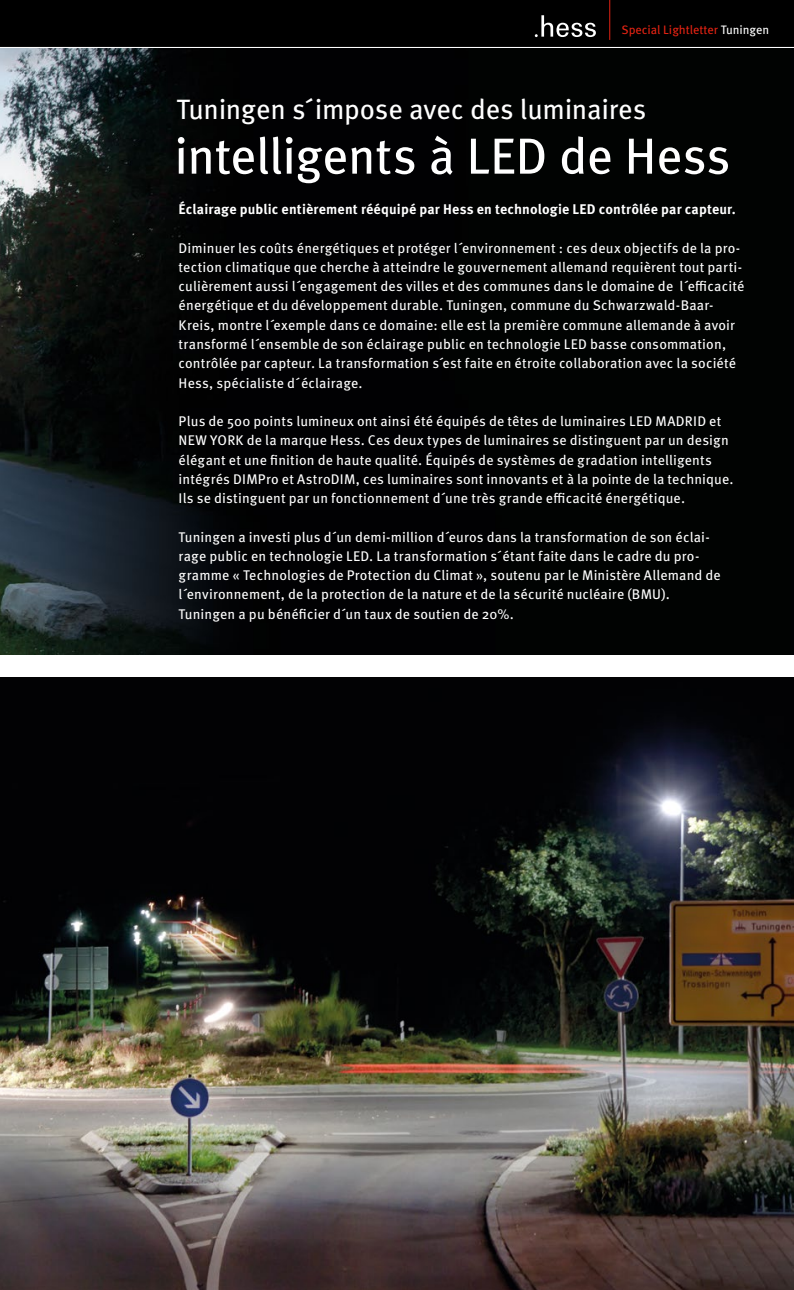
<style>
.page{position:relative;width:794px;height:1290px;background:#fff}
.page>*{position:absolute;margin:0;border:0;box-sizing:border-box;transform-origin:0 0}
.t1{font:50.75px "Meta Pro";letter-spacing:-.01em;color:#fff}
.t2{font:28px "Meta Pro";letter-spacing:-.01em;color:#fff}
.t3{font:14px/19.2px "Meta Pro";letter-spacing:.01em;color:#fff}
.t4{font:700 14px "Meta Pro";letter-spacing:.01em;color:#fff}
.t5{font:12.25px "Meta Pro";color:#e42313}
.s1{color:#fff}
</style>
<div class="page">
<div style="left:0;top:0;width:794px;height:48px;background:#000"></div>
<svg style="left:535px;top:15px;width:61px;height:22px"></svg>
<hr style="left:609px;top:0;width:1px;height:40px;background:#e42313">
<img style="left:0;top:677px;width:794px;height:613px">
<img style="left:0;top:48px;width:794px;height:607px">
<hr style="left:0;top:47px;width:794px;height:1px;background:#fff">
<p class="t5" style="left:621px;top:22px;width:149px">Special Lightletter <span class="s1">Tuningen</span></p>
<h2 class="t2" style="left:177px;top:92px;width:471px">Tuningen s´impose avec des luminaires</h2>
<h1 class="t1" style="left:174px;top:124px;width:558px">intelligents à LED de Hess</h1>
<p class="t4" style="left:179px;top:200px;width:559px">Éclairage public entièrement rééquipé par Hess en technologie LED contrôlée par capteur.</p>
<p class="t3" style="left:179px;top:238px;width:567px">Diminuer les coûts énergétiques et protéger l´environnement : ces deux objectifs de la pro&shy;tection climatique que cherche à atteindre le gouvernement allemand requièrent tout parti&shy;culièrement aussi l´engagement des villes et des communes dans le domaine de l´efficacité énergétique et du développement durable. Tuningen, commune du Schwarzwald-Baar-Kreis, montre l´exemple dans ce domaine: elle est la première commune allemande à avoir transformé l´ensemble de son éclairage public en technologie LED basse consommation, contrôlée par capteur. La transformation s´est faite en étroite collaboration avec la société Hess, spécialiste d´éclairage.</p>
<p class="t3" style="left:179px;top:412px;width:556px">Plus de 500 points lumineux ont ainsi été équipés de têtes de luminaires LED MADRID et NEW YORK de la marque Hess. Ces deux types de luminaires se distinguent par un design élégant et une finition de haute qualité. Équipés de systèmes de gradation intelligents intégrés DIMPro et AstroDIM, ces luminaires sont innovants et à la pointe de la technique.<br>Ils se distinguent par un fonctionnement d´une très grande efficacité énergétique.</p>
<p class="t3" style="left:179px;top:527px;width:544px">Tuningen a investi plus d´un demi-million d´euros dans la transformation de son éclai&shy;rage public en technologie LED. La transformation s´étant faite dans le cadre du pro&shy;gramme « Technologies de Protection du Climat », soutenu par le Ministère Allemand de l´environnement, de la protection de la nature et de la sécurité nucléaire (BMU).<br>Tuningen a pu bénéficier d´un taux de soutien de 20%.</p>
</div>
